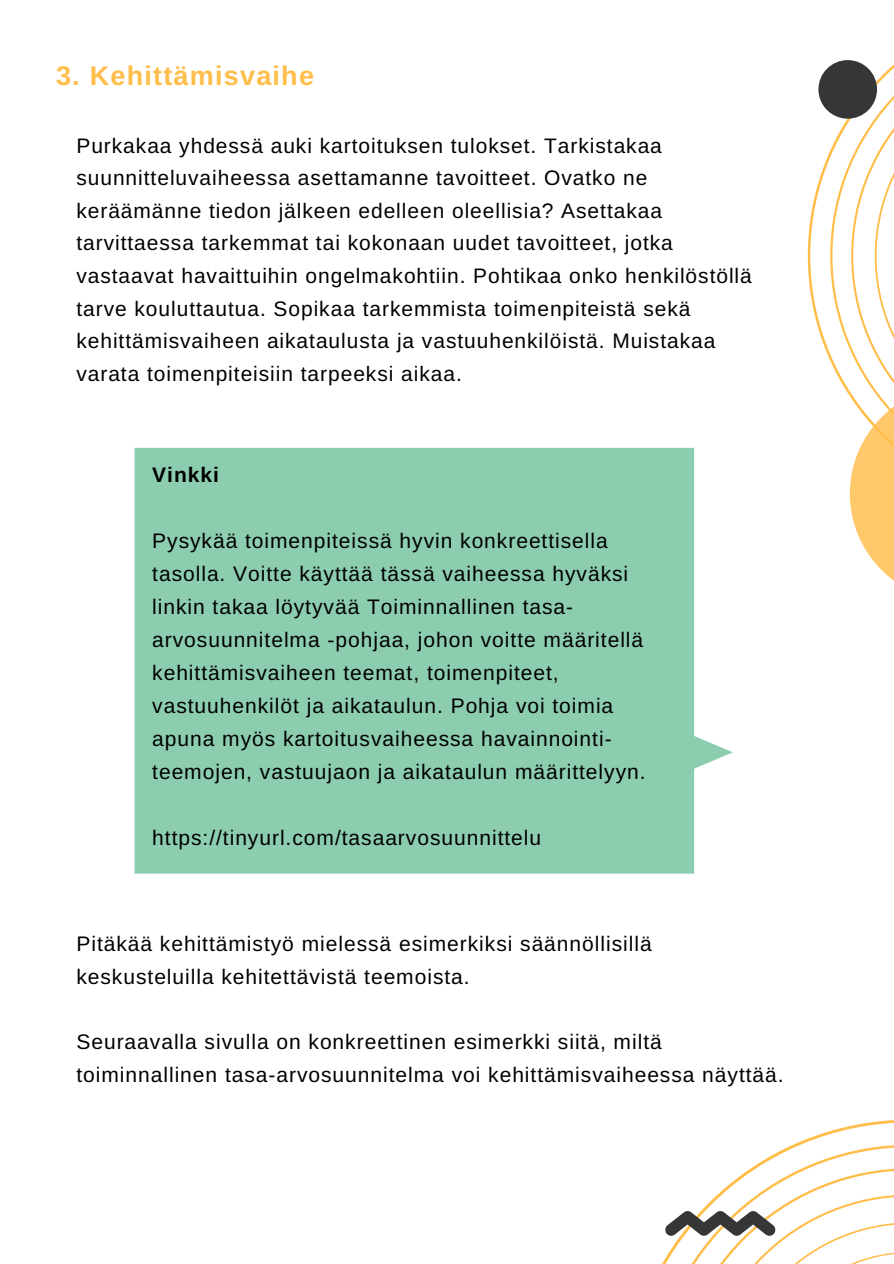
<style>
.page{position:relative;width:894px;height:1264px;background:#fff}
.page>*{position:absolute;margin:0;border:0;box-sizing:border-box;transform-origin:0 0}
.t1{font:700 27px "Arimo";letter-spacing:.045em;color:#ffbd4a}
.t2{font:21px/33px "Arimo";letter-spacing:.045em;color:#000}
.t3{font:700 21px "Arimo";letter-spacing:.045em;color:#000}
</style>
<div class="page">
<svg style="left:807px;top:60px;width:86px;height:520px"></svg>
<div style="left:818px;top:60px;width:58px;height:59px;background:#363636;border-radius:50%"></div>
<svg style="left:662px;top:1120px;width:231px;height:143px"></svg>
<div style="left:134px;top:448px;width:598px;height:425px;background:#8ccdb0"></div>
<p class="t1" style="left:56px;top:60px;width:259px">3. Kehittämisvaihe</p>
<p class="t2" style="left:76px;top:129px;width:676px;line-height:32.5px">Purkakaa yhdessä auki kartoituksen tulokset. Tarkistakaa suunnitteluvaiheessa asettamanne tavoitteet. Ovatko ne keräämänne tiedon jälkeen edelleen oleellisia? Asettakaa tarvittaessa tarkemmat tai kokonaan uudet tavoitteet, jotka vastaavat havaittuihin ongelmakohtiin. Pohtikaa onko henkilöstöllä tarve kouluttautua. Sopikaa tarkemmista toimenpiteistä sekä kehittämisvaiheen aikataulusta ja vastuuhenkilöistä. Muistakaa varata toimenpiteisiin tarpeeksi aikaa.</p>
<p class="t3" style="left:152px;top:463px;width:68px">Vinkki</p>
<p class="t2" style="left:152px;top:524px;width:494px">Pysykää toimenpiteissä hyvin konkreettisella tasolla. Voitte käyttää tässä vaiheessa hyväksi linkin takaa löytyvää Toiminnallinen tasa&shy;arvosuunnitelma -pohjaa, johon voitte määritellä kehittämisvaiheen teemat, toimenpiteet, vastuuhenkilöt ja aikataulun. Pohja voi toimia apuna myös kartoitusvaiheessa havainnointi&shy;teemojen, vastuujaon ja aikataulun määrittelyyn.</p>
<p class="t2" style="left:152px;top:821px;width:390px">https://tinyurl.com/tasaarvosuunnittelu</p>
<p class="t2" style="left:76px;top:927px;width:576px">Pitäkää kehittämistyö mielessä esimerkiksi säännöllisillä keskusteluilla kehitettävistä teemoista.</p>
<p class="t2" style="left:76px;top:1025px;width:708px">Seuraavalla sivulla on konkreettinen esimerkki siitä, miltä toiminnallinen tasa-arvosuunnitelma voi kehittämisvaiheessa näyttää.</p>
</div>
